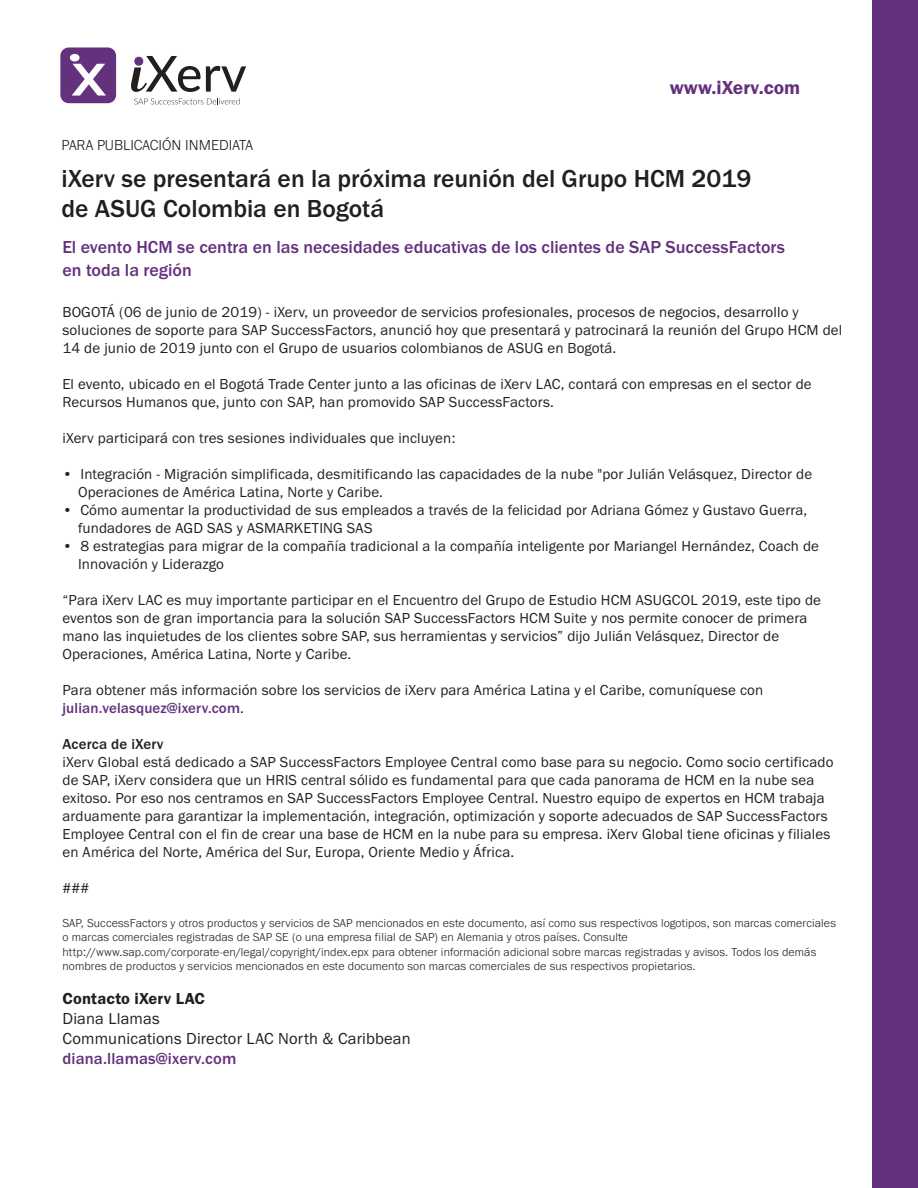
<style>
.page{position:relative;width:918px;height:1188px;background:#fff}
.page>*{position:absolute;margin:0;border:0;box-sizing:border-box;transform-origin:0 0}
.t1{font:500 25.5px/30.6px "Franklin Gothic URW";color:#231f20}
.t2{font:19.5px "Franklin Gothic URW Dem";color:#64317d}
.t3{font:500 18px/22.5px "Franklin Gothic URW";color:#64317d}
.t4{font:16.5px/19.8px "Franklin Gothic URW Boo";letter-spacing:.01em;color:#231f20}
.t5{font:500 16.5px "Franklin Gothic URW";letter-spacing:.01em;color:#64317d}
.t6{font:16.5px "Franklin Gothic URW Dem";letter-spacing:.01em;color:#231f20}
.t7{font:15px/18px "Franklin Gothic URW Boo";letter-spacing:.01em;color:#231f20}
.t8{font:500 15px "Franklin Gothic URW";letter-spacing:.01em;color:#64317d}
.t9{font:300 15px "Franklin Gothic URW";color:#231f20}
.t10{font:500 15px "Franklin Gothic URW";letter-spacing:.01em;color:#231f20}
.t11{font:300 12px/14.4px "Franklin Gothic URW";letter-spacing:.01em;color:#231f20}
.s1{font-family:"Franklin Gothic URW Boo";font-weight:400;color:#231f20}
</style>
<div class="page">
<div style="left:873px;top:0;width:45px;height:1188px;background:#64317d"></div>
<svg style="left:131px;top:56px;width:115px;height:48px"></svg>
<div style="left:60px;top:48px;width:56px;height:55px;background:#64317d;border-radius:8px"></div>
<svg style="left:72px;top:64px;width:34px;height:32px"></svg>
<div style="left:70px;top:54px;width:10px;height:8px;background:#fff;border-radius:50%"></div>
<h2 class="t2" style="left:670px;top:75px;width:132px">www.iXerv.com</h2>
<p class="t9" style="left:62px;top:136px;width:193px">PARA PUBLICACIÓN INMEDIATA</p>
<h1 class="t1" style="left:62px;top:162px;width:691px">iXerv se presentará en la próxima reunión del Grupo HCM 2019 de ASUG Colombia en Bogotá</h1>
<p class="t3" style="left:62px;top:236px;width:724px">El evento HCM se centra en las necesidades educativas de los clientes de SAP SuccessFactors en toda la región</p>
<p class="t7" style="left:62px;top:302px;width:781px">BOGOTÁ (06 de junio de 2019) - iXerv, un proveedor de servicios profesionales, procesos de negocios, desarrollo y soluciones de soporte para SAP SuccessFactors, anunció hoy que presentará y patrocinará la reunión del Grupo HCM del<br>14 de junio de 2019 junto con el Grupo de usuarios colombianos de ASUG en Bogotá.</p>
<p class="t7" style="left:62px;top:374px;width:751px">El evento, ubicado en el Bogotá Trade Center junto a las oficinas de iXerv LAC, contará con empresas en el sector de<br>Recursos Humanos que, junto con SAP, han promovido SAP SuccessFactors.</p>
<p class="t7" style="left:62px;top:428px;width:394px">iXerv participará con tres sesiones individuales que incluyen:</p>
<p class="t7" style="left:78px;top:464px;width:736px;text-indent:-16px">• Integración - Migración simplificada, desmitificando las capacidades de la nube "por Julián Velásquez, Director de<br>Operaciones de América Latina, Norte y Caribe.</p>
<p class="t7" style="left:78px;top:500px;width:731px;text-indent:-16px">• Cómo aumentar la productividad de sus empleados a través de la felicidad por Adriana Gómez y Gustavo Guerra, fundadores de AGD SAS y ASMARKETING SAS</p>
<p class="t7" style="left:78px;top:536px;width:742px;text-indent:-16px">• 8 estrategias para migrar de la compañía tradicional a la compañía inteligente por Mariangel Hernández, Coach de<br>Innovación y Liderazgo</p>
<p class="t7" style="left:62px;top:590px;width:760px">“Para iXerv LAC es muy importante participar en el Encuentro del Grupo de Estudio HCM ASUGCOL 2019, este tipo de eventos son de gran importancia para la solución SAP SuccessFactors HCM Suite y nos permite conocer de primera mano las inquietudes de los clientes sobre SAP, sus herramientas y servicios” dijo Julián Velásquez, Director de Operaciones, América Latina, Norte y Caribe.</p>
<p class="t7" style="left:62px;top:680px;width:702px">Para obtener más información sobre los servicios de iXerv para América Latina y el Caribe, comuníquese con</p>
<p class="t8" style="left:62px;top:698px;width:183px">julian.velasquez@ixerv.com<span class="s1">.</span></p>
<p class="t10" style="left:62px;top:734px;width:103px">Acerca de iXerv</p>
<p class="t7" style="left:62px;top:752px;width:772px">iXerv Global está dedicado a SAP SuccessFactors Employee Central como base para su negocio. Como socio certificado de SAP, iXerv considera que un HRIS central sólido es fundamental para que cada panorama de HCM en la nube sea exitoso. Por eso nos centramos en SAP SuccessFactors Employee Central. Nuestro equipo de expertos en HCM trabaja arduamente para garantizar la implementación, integración, optimización y soporte adecuados de SAP SuccessFactors Employee Central con el fin de crear una base de HCM en la nube para su empresa. iXerv Global tiene oficinas y filiales en América del Norte, América del Sur, Europa, Oriente Medio y África.</p>
<p class="t7" style="left:62px;top:878px;width:28px">###</p>
<p class="t11" style="left:62px;top:915px;width:775px">SAP, SuccessFactors y otros productos y servicios de SAP mencionados en este documento, así como sus respectivos logotipos, son marcas comerciales o marcas comerciales registradas de SAP SE (o una empresa filial de SAP) en Alemania y otros países. Consulte http://www.sap.com/corporate-en/legal/copyright/index.epx para obtener información adicional sobre marcas registradas y avisos. Todos los demás nombres de productos y servicios mencionados en este documento son marcas comerciales de sus respectivos propietarios.</p>
<p class="t6" style="left:62px;top:988px;width:144px">Contacto iXerv LAC</p>
<p class="t4" style="left:62px;top:1008px;width:350px">Diana Llamas<br>Communications Director LAC North &amp; Caribbean</p>
<p class="t5" style="left:62px;top:1048px;width:175px">diana.llamas@ixerv.com</p>
</div>
